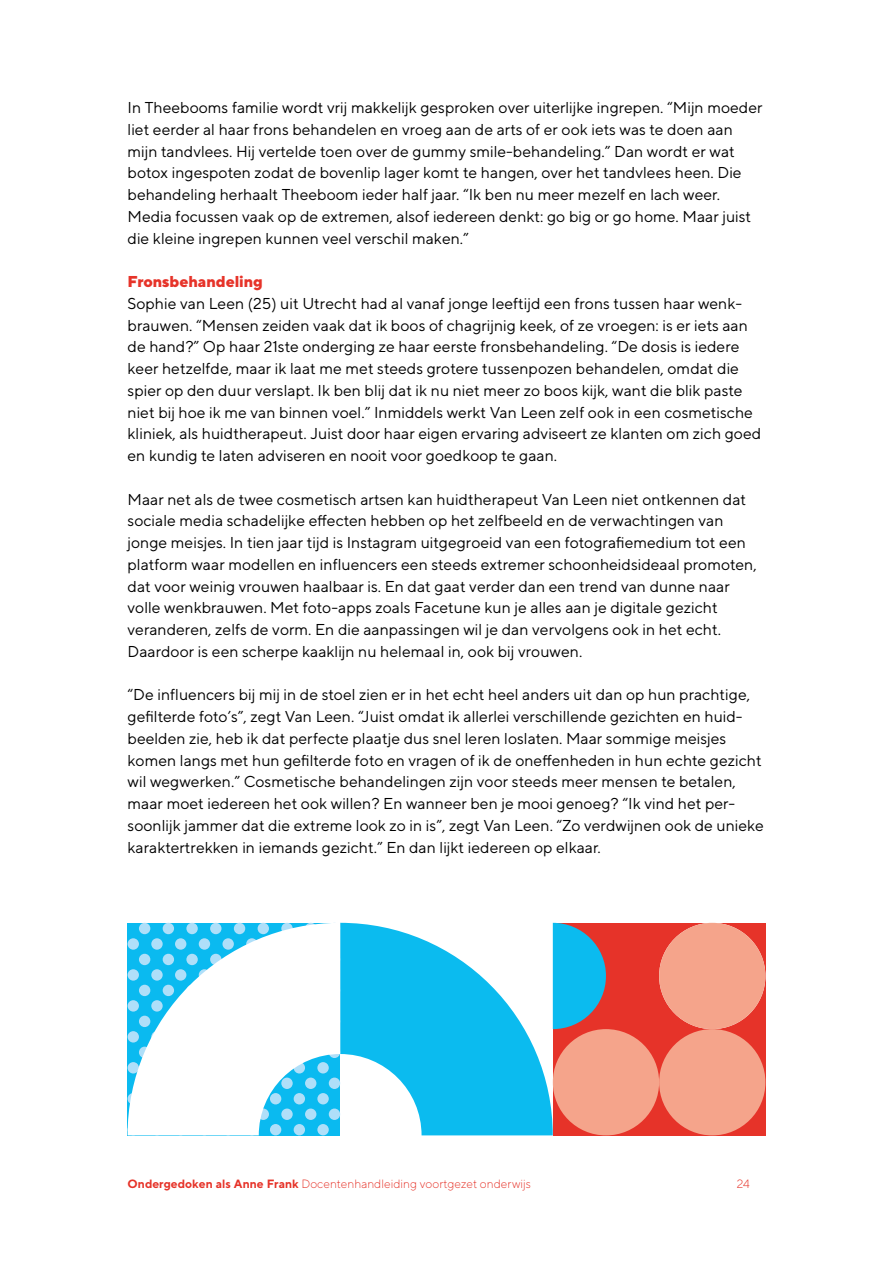
<style>
.page{position:relative;width:893px;height:1263px;background:#fff}
.page>*{position:absolute;margin:0;border:0;box-sizing:border-box;transform-origin:0 0}
.t1{font:15.75px/21.8px "TT Norms";color:#000}
.t2{font:800 15.75px "TT Norms";letter-spacing:-.01em;color:#e63329}
.t3{font:300 12px "TT Norms";color:#e63329}
.s1{font-weight:700}
</style>
<div class="page">
<svg style="left:340px;top:923px;width:213px;height:212px;fill:#0bbbef"></svg>
<svg style="left:128px;top:923px;width:212px;height:212px"></svg>
<div style="left:553px;top:923px;width:212px;height:212px;background:#e63329"></div>
<svg style="left:553px;top:923px;width:53px;height:106px"></svg>
<div style="left:659px;top:1029px;width:106px;height:106px;background:#f5a48b;border-radius:50%"></div>
<div style="left:553px;top:1029px;width:106px;height:106px;background:#f5a48b;border-radius:50%"></div>
<div style="left:659px;top:923px;width:106px;height:106px;background:#f5a48b;border-radius:50%"></div>
<p class="t1" style="left:128px;top:96px;width:636px">In Theebooms familie wordt vrij makkelijk gesproken over uiterlijke ingrepen. “Mijn moeder liet eerder al haar frons behandelen en vroeg aan de arts of er ook iets was te doen aan mijn tandvlees. Hij vertelde toen over de gummy smile-behandeling.” Dan wordt er wat botox ingespoten zodat de bovenlip lager komt te hangen, over het tandvlees heen. Die behandeling herhaalt Theeboom ieder half jaar. “Ik ben nu meer mezelf en lach weer.<br>Media focussen vaak op de extremen, alsof iedereen denkt: go big or go home. Maar juist die kleine ingrepen kunnen veel verschil maken.”</p>
<p class="t2" style="left:128px;top:271px;width:137px">Fronsbehandeling</p>
<p class="t1" style="left:128px;top:292px;width:635px">Sophie van Leen (25) uit Utrecht had al vanaf jonge leeftijd een frons tussen haar wenk&shy;brauwen. “Mensen zeiden vaak dat ik boos of chagrijnig keek, of ze vroegen: is er iets aan de hand?” Op haar 21ste onderging ze haar eerste fronsbehandeling. “De dosis is iedere keer hetzelfde, maar ik laat me met steeds grotere tussenpozen behandelen, omdat die spier op den duur verslapt. Ik ben blij dat ik nu niet meer zo boos kijk, want die blik paste niet bij hoe ik me van binnen voel.” Inmiddels werkt Van Leen zelf ook in een cosmetische kliniek, als huidtherapeut. Juist door haar eigen ervaring adviseert ze klanten om zich goed en kundig te laten adviseren en nooit voor goedkoop te gaan.</p>
<p class="t1" style="left:128px;top:488px;width:631px">Maar net als de twee cosmetisch artsen kan huidtherapeut Van Leen niet ontkennen dat sociale media schadelijke effecten hebben op het zelfbeeld en de verwachtingen van jonge meisjes. In tien jaar tijd is Instagram uitgegroeid van een fotografiemedium tot een platform waar modellen en influencers een steeds extremer schoonheidsideaal promoten, dat voor weinig vrouwen haalbaar is. En dat gaat verder dan een trend van dunne naar volle wenkbrauwen. Met foto-apps zoals Facetune kun je alles aan je digitale gezicht veranderen, zelfs de vorm. En die aanpassingen wil je dan vervolgens ook in het echt.<br>Daardoor is een scherpe kaaklijn nu helemaal in, ook bij vrouwen.</p>
<p class="t1" style="left:128px;top:684px;width:638px">“De influencers bij mij in de stoel zien er in het echt heel anders uit dan op hun prachtige, gefilterde foto’s”, zegt Van Leen. “Juist omdat ik allerlei verschillende gezichten en huid&shy;beelden zie, heb ik dat perfecte plaatje dus snel leren loslaten. Maar sommige meisjes komen langs met hun gefilterde foto en vragen of ik de oneffenheden in hun echte gezicht wil wegwerken.” Cosmetische behandelingen zijn voor steeds meer mensen te betalen, maar moet iedereen het ook willen? En wanneer ben je mooi genoeg? “Ik vind het per&shy;soonlijk jammer dat die extreme look zo in is”, zegt Van Leen. “Zo verdwijnen ook de unieke karaktertrekken in iemands gezicht.” En dan lijkt iedereen op elkaar.</p>
<p class="t3" style="left:128px;top:1176px;width:405px"><span class="s1">Ondergedoken als Anne Frank</span> Docentenhandleiding voortgezet onderwijs</p>
<p class="t3" style="left:737px;top:1176px;width:15px">24</p>
</div>
